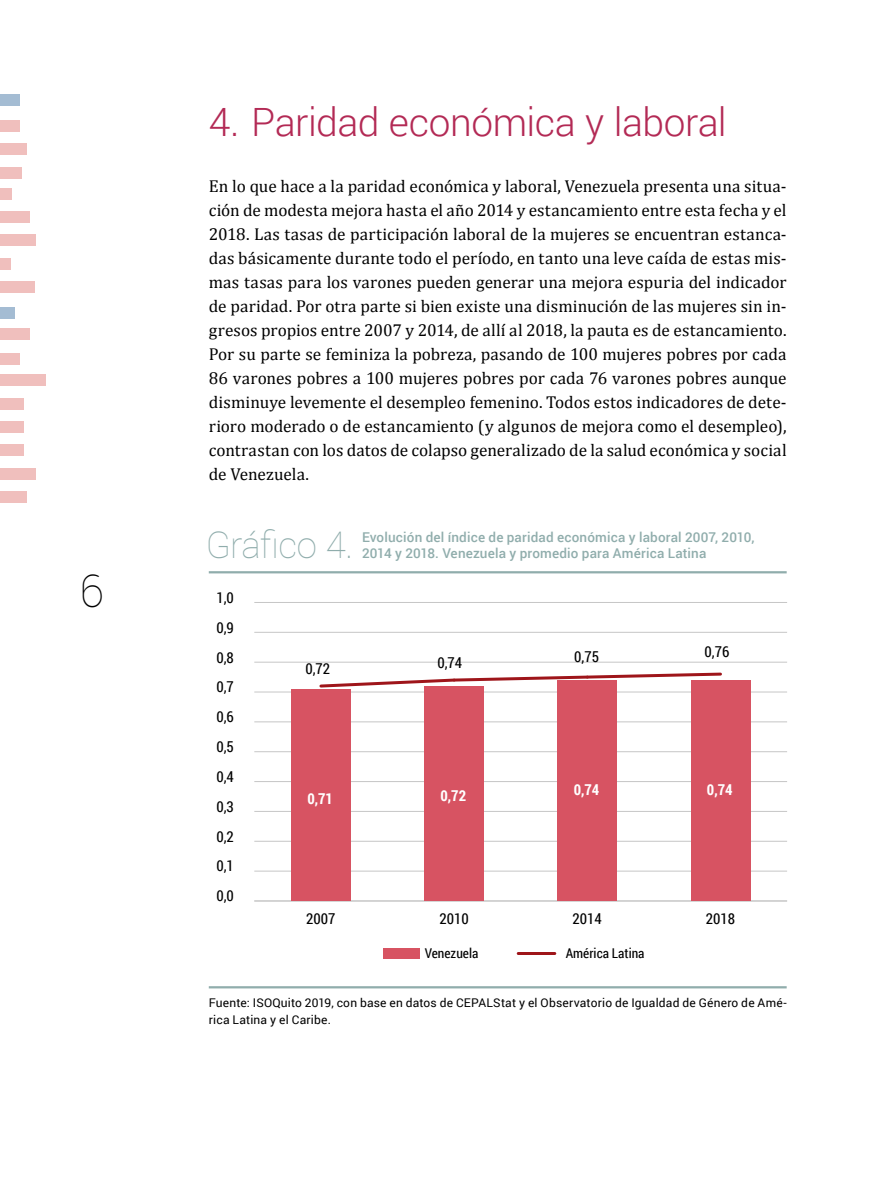
<style>
.page{position:relative;width:893px;height:1188px;background:#fff}
.page>*{position:absolute;margin:0;border:0;box-sizing:border-box;transform-origin:0 0}
.t1{font:100 45px "Roboto";color:#000}
.t2{font:300 39px "Roboto";letter-spacing:-.015em;color:#b32a55}
.t3{font:100 36.75px "Roboto";letter-spacing:-.025em;color:#90adac}
.t4{font:17.25px/24px "Cambria";color:#000;text-align:justify}
.t5{font:15px "Roboto Condensed";color:#000}
.t6{font:700 15px "Roboto Condensed";color:#fff}
.t7{font:500 13.5px/16.5px "Roboto";letter-spacing:.01em;color:#90adac}
.t8{font:13.5px "Roboto Condensed";color:#000}
.t9{font:12px/16.5px "Roboto";letter-spacing:.015em;color:#000}
</style>
<div class="page">
<div style="left:0;top:491px;width:27px;height:12px;background:#f0bfbd"></div>
<div style="left:0;top:468px;width:35px;height:11px;background:#f0bfbd"></div>
<div style="left:0;top:445px;width:23px;height:11px;background:#f0bfbd"></div>
<div style="left:0;top:421px;width:23px;height:12px;background:#f0bfbd"></div>
<div style="left:0;top:398px;width:23px;height:11px;background:#f0bfbd"></div>
<div style="left:0;top:375px;width:46px;height:11px;background:#f0bfbd"></div>
<div style="left:0;top:354px;width:19px;height:11px;background:#f0bfbd"></div>
<div style="left:0;top:328px;width:29px;height:11px;background:#f0bfbd"></div>
<div style="left:0;top:307px;width:15px;height:11px;background:#a4bcd3"></div>
<div style="left:0;top:281px;width:35px;height:12px;background:#f0bfbd"></div>
<div style="left:0;top:258px;width:10px;height:11px;background:#f0bfbd"></div>
<div style="left:0;top:235px;width:35px;height:11px;background:#f0bfbd"></div>
<div style="left:0;top:211px;width:29px;height:12px;background:#f0bfbd"></div>
<div style="left:0;top:188px;width:11px;height:11px;background:#f0bfbd"></div>
<div style="left:0;top:167px;width:22px;height:11px;background:#f0bfbd"></div>
<div style="left:0;top:144px;width:27px;height:11px;background:#f0bfbd"></div>
<div style="left:0;top:120px;width:19px;height:12px;background:#f0bfbd"></div>
<div style="left:0;top:95px;width:19px;height:11px;background:#a4bcd3"></div>
<hr style="left:209px;top:571px;width:578px;height:2px;background:#90adac">
<hr style="left:209px;top:986px;width:578px;height:2px;background:#90adac">
<hr style="left:254px;top:901px;width:533px;height:1px;background:#c6c6c6">
<hr style="left:254px;top:871px;width:533px;height:1px;background:#c6c6c6">
<hr style="left:254px;top:841px;width:533px;height:1px;background:#c6c6c6">
<hr style="left:254px;top:811px;width:533px;height:1px;background:#c6c6c6">
<hr style="left:254px;top:781px;width:533px;height:1px;background:#c6c6c6">
<hr style="left:254px;top:751px;width:533px;height:1px;background:#c6c6c6">
<hr style="left:254px;top:721px;width:533px;height:1px;background:#c6c6c6">
<hr style="left:254px;top:692px;width:533px;height:1px;background:#c6c6c6">
<hr style="left:254px;top:662px;width:533px;height:1px;background:#c6c6c6">
<hr style="left:254px;top:632px;width:533px;height:1px;background:#c6c6c6">
<hr style="left:254px;top:602px;width:533px;height:1px;background:#c6c6c6">
<div style="left:384px;top:948px;width:36px;height:11px;background:#d75362"></div>
<div style="left:291px;top:689px;width:60px;height:212px;background:#d75362"></div>
<div style="left:424px;top:686px;width:60px;height:215px;background:#d75362"></div>
<div style="left:557px;top:680px;width:60px;height:221px;background:#d75362"></div>
<div style="left:690px;top:680px;width:60px;height:221px;background:#d75362"></div>
<hr style="left:518px;top:952px;width:37px;height:3px;background:#9e151a">
<svg style="left:319px;top:672px;width:403px;height:17px"></svg>
<h1 class="t1" style="left:79px;top:560px;width:26px">6</h1>
<h2 class="t2" style="left:209px;top:95px;width:519px">4. Paridad económica y laboral</h2>
<p class="t4" style="left:209px;top:174px;width:579px">En lo que hace a la paridad económica y laboral, Venezuela presenta una situa&shy;ción de modesta mejora hasta el año 2014 y estancamiento entre esta fecha y el 2018. Las tasas de participación laboral de la mujeres se encuentran estanca&shy;das básicamente durante todo el período, en tanto una leve caída de estas mis&shy;mas tasas para los varones pueden generar una mejora espuria del indicador de paridad. Por otra parte si bien existe una disminución de las mujeres sin in&shy;gresos propios entre 2007 y 2014, de allí al 2018, la pauta es de estancamiento.<br>Por su parte se feminiza la pobreza, pasando de 100 mujeres pobres por cada 86 varones pobres a 100 mujeres pobres por cada 76 varones pobres aunque disminuye levemente el desempleo femenino. Todos estos indicadores de dete&shy;rioro moderado o de estancamiento (y algunos de mejora como el desempleo), contrastan con los datos de colapso generalizado de la salud económica y social de Venezuela.</p>
<h3 class="t3" style="left:206px;top:520px;width:149px">Gráfico 4.</h3>
<p class="t7" style="left:362px;top:528px;width:394px">Evolución del índice de paridad económica y laboral 2007, 2010,<br>2014 y 2018. Venezuela y promedio para América Latina</p>
<p class="t5" style="left:216px;top:587px;width:19px">1,0</p>
<p class="t5" style="left:216px;top:617px;width:19px">0,9</p>
<p class="t5" style="left:216px;top:647px;width:19px">0,8</p>
<p class="t5" style="left:216px;top:677px;width:19px">0,7</p>
<p class="t5" style="left:216px;top:706px;width:19px">0,6</p>
<p class="t5" style="left:216px;top:736px;width:19px">0,5</p>
<p class="t5" style="left:216px;top:766px;width:19px">0,4</p>
<p class="t5" style="left:216px;top:796px;width:19px">0,3</p>
<p class="t5" style="left:216px;top:826px;width:19px">0,2</p>
<p class="t5" style="left:216px;top:856px;width:19px">0,1</p>
<p class="t5" style="left:216px;top:886px;width:19px">0,0</p>
<p class="t5" style="left:305px;top:658px;width:26px">0,72</p>
<p class="t5" style="left:437px;top:652px;width:26px">0,74</p>
<p class="t5" style="left:574px;top:646px;width:26px">0,75</p>
<p class="t5" style="left:705px;top:641px;width:26px">0,76</p>
<p class="t6" style="left:307px;top:788px;width:27px">0,71</p>
<p class="t6" style="left:440px;top:785px;width:27px">0,72</p>
<p class="t6" style="left:574px;top:779px;width:27px">0,74</p>
<p class="t6" style="left:707px;top:779px;width:27px">0,74</p>
<p class="t5" style="left:306px;top:909px;width:31px">2007</p>
<p class="t5" style="left:439px;top:909px;width:31px">2010</p>
<p class="t5" style="left:573px;top:909px;width:31px">2014</p>
<p class="t5" style="left:706px;top:909px;width:31px">2018</p>
<p class="t8" style="left:425px;top:944px;width:55px">Venezuela</p>
<p class="t8" style="left:566px;top:944px;width:80px">América Latina</p>
<p class="t9" style="left:209px;top:995px;width:579px">Fuente: ISOQuito 2019, con base en datos de CEPALStat y el Observatorio de Igualdad de Género de Amé&shy;rica Latina y el Caribe.</p>
</div>
